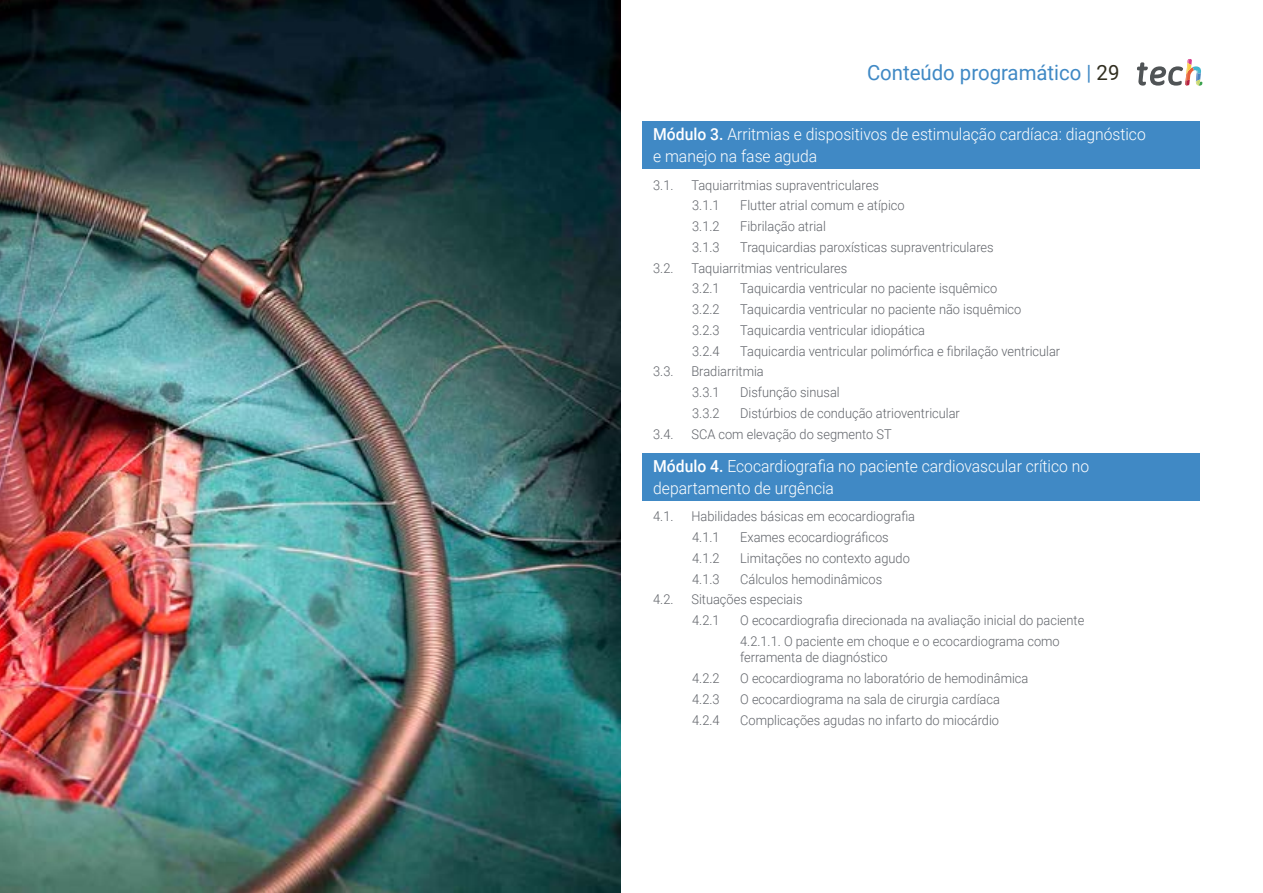
<style>
.page{position:relative;width:1263px;height:893px;background:#fff}
.page>*{position:absolute;margin:0;border:0;box-sizing:border-box;transform-origin:0 0}
.t1{font:21px "Roboto";color:#4089c5}
.t2{font:300 16.5px/22.5px "Roboto";color:#fff;scale:.95 1}
.t3{font:300 13.5px/20.7px "Roboto";color:#61646a;scale:.95 1}
.s1{color:#312e20}
.s2{font-weight:500}
</style>
<div class="page">
<div style="left:642px;top:121px;width:557px;height:48px;background:#4089c5"></div>
<div style="left:642px;top:453px;width:557px;height:47px;background:#4089c5"></div>
<svg style="left:1137px;top:59px;width:65px;height:27px"></svg>
<img style="left:0;top:0;width:621px;height:893px">
<h1 class="t1" style="left:867px;top:57px;width:254px">Conteúdo programático | <span class="s1">29</span></h1>
<p class="t2" style="left:653px;top:122px;width:520px"><span class="s2">Módulo 3.</span> Arritmias e dispositivos de estimulação cardíaca: diagnóstico e manejo na fase aguda</p>
<p class="t3" style="left:653px;top:174px;width:23px">3.1.</p>
<p class="t3" style="left:691px;top:174px;width:199px">Taquiarritmias supraventriculares<br>3.1.1</p>
<p class="t3" style="left:740px;top:195px;width:175px">Flutter atrial comum e atípico</p>
<p class="t3" style="left:692px;top:215px;width:30px">3.1.2</p>
<p class="t3" style="left:740px;top:215px;width:92px">Fibrilação atrial</p>
<p class="t3" style="left:692px;top:236px;width:30px">3.1.3</p>
<p class="t3" style="left:740px;top:236px;width:268px">Traquicardias paroxísticas supraventriculares</p>
<p class="t3" style="left:653px;top:257px;width:23px">3.2.</p>
<p class="t3" style="left:691px;top:257px;width:166px">Taquiarritmias ventriculares<br>3.2.1</p>
<p class="t3" style="left:740px;top:278px;width:272px">Taquicardia ventricular no paciente isquêmico</p>
<p class="t3" style="left:692px;top:298px;width:30px">3.2.2</p>
<p class="t3" style="left:740px;top:298px;width:298px">Taquicardia ventricular no paciente não isquêmico</p>
<p class="t3" style="left:692px;top:319px;width:30px">3.2.3</p>
<p class="t3" style="left:740px;top:319px;width:196px">Taquicardia ventricular idiopática</p>
<p class="t3" style="left:692px;top:340px;width:30px">3.2.4</p>
<p class="t3" style="left:740px;top:340px;width:338px">Taquicardia ventricular polimórfica e fibrilação ventricular</p>
<p class="t3" style="left:653px;top:361px;width:23px">3.3.</p>
<p class="t3" style="left:691px;top:361px;width:78px">Bradiarritmia<br>3.3.1</p>
<p class="t3" style="left:740px;top:381px;width:106px">Disfunção sinusal</p>
<p class="t3" style="left:692px;top:402px;width:30px">3.3.2</p>
<p class="t3" style="left:740px;top:402px;width:233px">Distúrbios de condução atrioventricular</p>
<p class="t3" style="left:653px;top:423px;width:23px">3.4.</p>
<p class="t3" style="left:691px;top:423px;width:212px">SCA com elevação do segmento ST</p>
<p class="t2" style="left:653px;top:454px;width:460px"><span class="s2">Módulo 4.</span> Ecocardiografia no paciente cardiovascular crítico no departamento de urgência</p>
<p class="t3" style="left:653px;top:506px;width:23px">4.1.</p>
<p class="t3" style="left:691px;top:506px;width:237px">Habilidades básicas em ecocardiografia<br>4.1.1</p>
<p class="t3" style="left:740px;top:526px;width:158px">Exames ecocardiográficos</p>
<p class="t3" style="left:692px;top:547px;width:30px">4.1.2</p>
<p class="t3" style="left:740px;top:547px;width:180px">Limitações no contexto agudo</p>
<p class="t3" style="left:692px;top:568px;width:30px">4.1.3</p>
<p class="t3" style="left:740px;top:568px;width:151px">Cálculos hemodinâmicos</p>
<p class="t3" style="left:653px;top:589px;width:23px">4.2.</p>
<p class="t3" style="left:691px;top:589px;width:118px">Situações especiais<br>4.2.1</p>
<p class="t3" style="left:740px;top:609px;width:364px">O ecocardiografia direcionada na avaliação inicial do paciente<br>4.2.1.1. O paciente em choque e o ecocardiograma como</p>
<p class="t3" style="left:740px;top:647px;width:157px">ferramenta de diagnóstico</p>
<p class="t3" style="left:692px;top:667px;width:30px">4.2.2</p>
<p class="t3" style="left:740px;top:667px;width:305px">O ecocardiograma no laboratório de hemodinâmica</p>
<p class="t3" style="left:692px;top:688px;width:30px">4.2.3</p>
<p class="t3" style="left:740px;top:688px;width:275px">O ecocardiograma na sala de cirurgia cardíaca</p>
<p class="t3" style="left:692px;top:709px;width:30px">4.2.4</p>
<p class="t3" style="left:740px;top:709px;width:274px">Complicações agudas no infarto do miocárdio</p>
</div>
